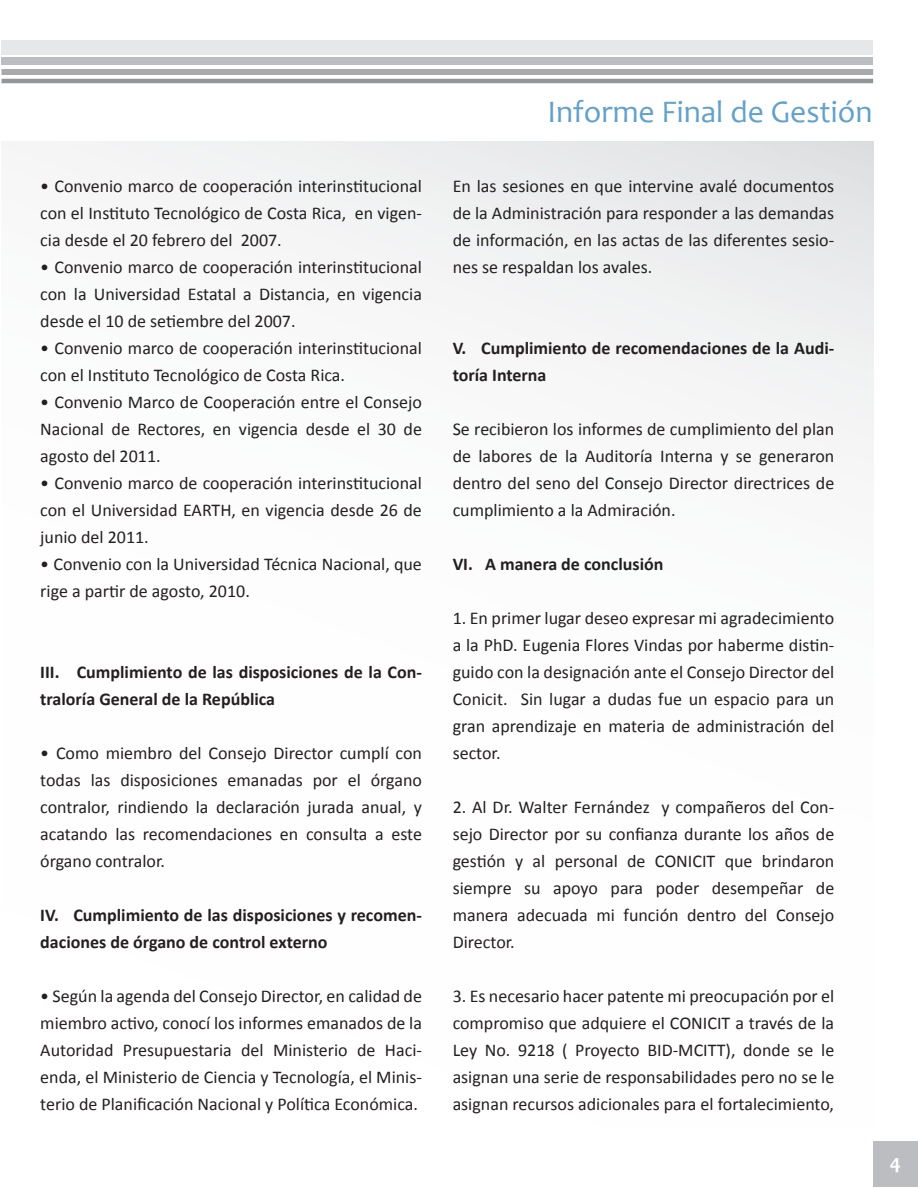
<style>
.page{position:relative;width:918px;height:1188px;background:#fff}
.page>*{position:absolute;margin:0;border:0;box-sizing:border-box;transform-origin:0 0}
.t1{font:31.5px "Candara";color:#62a1ca}
.t2{font:700 21px "Candara";color:#fff}
.t3{font:18px/27px "Calibri";color:#231f20;text-align:justify}
.t4{font:700 18px/27px "Calibri";color:#231f20}
</style>
<div class="page">
<div style="left:873px;top:1141px;width:45px;height:45px;background:#bcbdc0"></div>
<div style="left:2px;top:40px;width:871px;height:14px;background:#e6e7e9"></div>
<div style="left:2px;top:58px;width:871px;height:7px;background:#bcbdc0"></div>
<div style="left:2px;top:69px;width:871px;height:6px;background:#a8a9ad"></div>
<hr style="left:2px;top:79px;width:871px;height:4px;background:#939598">
<div style="left:2px;top:141px;width:871px;height:988px;background:linear-gradient(to bottom,#f2f3f4,#fff)"></div>
<p class="t3" style="left:40px;top:173px;width:383px">• Convenio marco de cooperación interinstitucional con el Instituto Tecnológico de Costa Rica, en vigen&shy;cia desde el 20 febrero del 2007.</p>
<p class="t3" style="left:40px;top:254px;width:383px">• Convenio marco de cooperación interinstitucional con la Universidad Estatal a Distancia, en vigencia desde el 10 de setiembre del 2007.</p>
<p class="t3" style="left:40px;top:335px;width:383px">• Convenio marco de cooperación interinstitucional con el Instituto Tecnológico de Costa Rica.</p>
<p class="t3" style="left:40px;top:389px;width:383px">• Convenio Marco de Cooperación entre el Consejo Nacional de Rectores, en vigencia desde el 30 de agosto del 2011.</p>
<p class="t3" style="left:40px;top:470px;width:383px">• Convenio marco de cooperación interinstitucional con el Universidad EARTH, en vigencia desde 26 de junio del 2011.</p>
<p class="t3" style="left:40px;top:551px;width:383px">• Convenio con la Universidad Técnica Nacional, que rige a partir de agosto, 2010.</p>
<p class="t4" style="left:40px;top:659px;width:383px">III. Cumplimiento de las disposiciones de la Con&shy;traloría General de la República</p>
<p class="t3" style="left:40px;top:740px;width:383px">• Como miembro del Consejo Director cumplí con todas las disposiciones emanadas por el órgano contralor, rindiendo la declaración jurada anual, y acatando las recomendaciones en consulta a este órgano contralor.</p>
<p class="t4" style="left:40px;top:902px;width:383px">IV. Cumplimiento de las disposiciones y recomen&shy;daciones de órgano de control externo</p>
<p class="t3" style="left:40px;top:983px;width:383px">• Según la agenda del Consejo Director, en calidad de miembro activo, conocí los informes emanados de la Autoridad Presupuestaria del Ministerio de Haci&shy;enda, el Ministerio de Ciencia y Tecnología, el Minis&shy;terio de Planificación Nacional y Política Económica.</p>
<h1 class="t1" style="left:548px;top:92px;width:326px">Informe Final de Gestión</h1>
<p class="t3" style="left:453px;top:173px;width:383px">En las sesiones en que intervine avalé documentos de la Administración para responder a las demandas de información, en las actas de las diferentes sesio&shy;nes se respaldan los avales.</p>
<p class="t4" style="left:453px;top:335px;width:383px">V. Cumplimiento de recomendaciones de la Audi&shy;toría Interna</p>
<p class="t3" style="left:453px;top:416px;width:383px">Se recibieron los informes de cumplimiento del plan de labores de la Auditoría Interna y se generaron dentro del seno del Consejo Director directrices de cumplimiento a la Admiración.</p>
<p class="t4" style="left:453px;top:551px;width:212px">VI. A manera de conclusión</p>
<p class="t3" style="left:453px;top:605px;width:383px">1. En primer lugar deseo expresar mi agradecimiento a la PhD. Eugenia Flores Vindas por haberme distin&shy;guido con la designación ante el Consejo Director del Conicit. Sin lugar a dudas fue un espacio para un gran aprendizaje en materia de administración del sector.</p>
<p class="t3" style="left:453px;top:794px;width:383px">2. Al Dr. Walter Fernández y compañeros del Con&shy;sejo Director por su confianza durante los años de gestión y al personal de CONICIT que brindaron siempre su apoyo para poder desempeñar de manera adecuada mi función dentro del Consejo Director.</p>
<p class="t3" style="left:453px;top:983px;width:383px">3. Es necesario hacer patente mi preocupación por el compromiso que adquiere el CONICIT a través de la Ley No. 9218 ( Proyecto BID-MCITT), donde se le asignan una serie de responsabilidades pero no se le asignan recursos adicionales para el fortalecimiento,</p>
<p class="t2" style="left:890px;top:1149px;width:13px">4</p>
</div>
